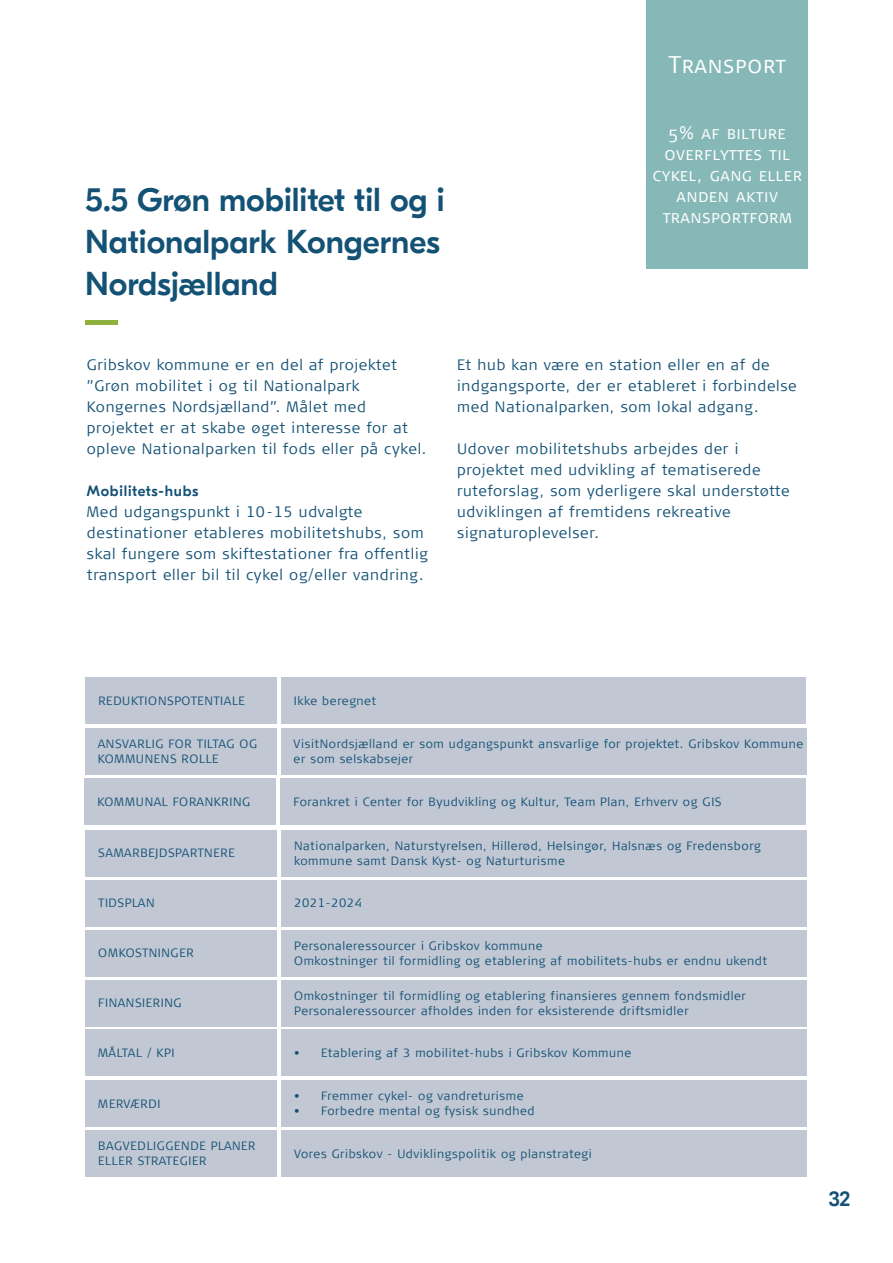
<style>
.page{position:relative;width:893px;height:1263px;background:#fff}
.page>*{position:absolute;margin:0;border:0;box-sizing:border-box;transform-origin:0 0}
.Overskrift_H2_-_Kapi{font:500 33px "GT Eesti Display";color:#135175}
.t1{font:300 24px "Signa Caps";letter-spacing:.05em;color:#fff}
.t2{font:500 21px "GT Eesti Display";color:#135175}
.t3{font:300 18px/21px "Signa Caps";letter-spacing:.05em;color:#fff;text-align:center}
.t4{font:300 15px/21px "Signa Column";letter-spacing:.05em;color:#135175}
.t5{font:500 15px "GT Eesti Display";letter-spacing:.05em;color:#135175}
.Skemateskt{font:300 12px/15px "Signa Column";letter-spacing:.05em;color:#135175}
</style>
<div class="page">
<div style="left:85px;top:320px;width:32px;height:5px;background:#90b03e"></div>
<div style="left:281px;top:830px;width:526px;height:46px;background:#c1c7d3"></div>
<div style="left:281px;top:880px;width:526px;height:46px;background:#c1c7d3"></div>
<div style="left:281px;top:930px;width:526px;height:46px;background:#c1c7d3"></div>
<div style="left:281px;top:980px;width:526px;height:46px;background:#c1c7d3"></div>
<div style="left:281px;top:1080px;width:526px;height:46px;background:#c1c7d3"></div>
<div style="left:281px;top:1029px;width:526px;height:47px;background:#c1c7d3"></div>
<div style="left:281px;top:1130px;width:526px;height:47px;background:#c1c7d3"></div>
<div style="left:86px;top:880px;width:191px;height:46px;background:#c1c7d3"></div>
<div style="left:86px;top:930px;width:191px;height:46px;background:#c1c7d3"></div>
<div style="left:86px;top:980px;width:191px;height:46px;background:#c1c7d3"></div>
<div style="left:86px;top:1080px;width:191px;height:46px;background:#c1c7d3"></div>
<div style="left:86px;top:1029px;width:191px;height:47px;background:#c1c7d3"></div>
<div style="left:86px;top:1130px;width:191px;height:47px;background:#c1c7d3"></div>
<div style="left:85px;top:728px;width:191px;height:46px;background:#c1c7d3"></div>
<div style="left:281px;top:728px;width:525px;height:46px;background:#c1c7d3"></div>
<div style="left:86px;top:830px;width:191px;height:46px;background:#c1c7d3"></div>
<div style="left:647px;top:0;width:161px;height:269px;background:#86b8b7"></div>
<div style="left:281px;top:677px;width:525px;height:47px;background:#c1c7d3"></div>
<div style="left:86px;top:677px;width:191px;height:47px;background:#c1c7d3"></div>
<div style="left:85px;top:778px;width:191px;height:47px;background:#c1c7d3"></div>
<div style="left:281px;top:778px;width:525px;height:47px;background:#c1c7d3"></div>
<p class="Overskrift_H2_-_Kapi" style="left:85px;top:182px;width:361px">5.5 Grøn mobilitet til og i</p>
<p class="Overskrift_H2_-_Kapi" style="left:85px;top:224px;width:357px">Nationalpark Kongernes</p>
<p class="Overskrift_H2_-_Kapi" style="left:85px;top:266px;width:194px">Nordsjælland</p>
<h2 class="t1" style="left:668px;top:51px;width:119px">Transport</h2>
<h3 class="t3" style="left:653px;top:122px;width:151px">5% af bilture overflyttes til cykel, gang eller anden aktiv transportform</h3>
<p class="t4" style="left:87px;top:354px;width:341px">Gribskov kommune er en del af projektet ”Grøn mobilitet i og til Nationalpark Kongernes Nordsjælland”. Målet med projektet er at skabe øget interesse for at opleve Nationalparken til fods eller på cykel.</p>
<p class="t5" style="left:87px;top:483px;width:113px">Mobilitets-hubs</p>
<p class="t4" style="left:87px;top:501px;width:342px">Med udgangspunkt i 10-15 udvalgte destinationer etableres mobilitetshubs, som skal fungere som skiftestationer fra offentlig transport eller bil til cykel og/eller vandring.</p>
<p class="t4" style="left:457px;top:354px;width:341px">Et hub kan være en station eller en af de indgangsporte, der er etableret i forbindelse med Nationalparken, som lokal adgang.</p>
<p class="t4" style="left:457px;top:438px;width:334px">Udover mobilitetshubs arbejdes der i projektet med udvikling af tematiserede ruteforslag, som yderligere skal understøtte udviklingen af fremtidens rekreative signaturoplevelser.</p>
<p class="Skemateskt" style="left:98px;top:693px;width:148px">REDUKTIONSPOTENTIALE</p>
<p class="Skemateskt" style="left:294px;top:693px;width:84px">Ikke beregnet</p>
<p class="Skemateskt" style="left:98px;top:736px;width:161px">ANSVARLIG FOR TILTAG OG</p>
<p class="Skemateskt" style="left:98px;top:751px;width:122px">KOMMUNENS ROLLE</p>
<p class="Skemateskt" style="left:294px;top:736px;width:511px">VisitNordsjælland er som udgangspunkt ansvarlige for projektet. Gribskov Kommune er som selskabsejer</p>
<p class="Skemateskt" style="left:98px;top:794px;width:154px">KOMMUNAL FORANKRING</p>
<p class="Skemateskt" style="left:293px;top:794px;width:430px">Forankret i Center for Byudvikling og Kultur, Team Plan, Erhverv og GIS</p>
<p class="Skemateskt" style="left:98px;top:846px;width:138px">SAMARBEJDSPARTNERE</p>
<p class="Skemateskt" style="left:98px;top:896px;width:58px">TIDSPLAN</p>
<p class="Skemateskt" style="left:98px;top:946px;width:97px">OMKOSTNINGER</p>
<p class="Skemateskt" style="left:98px;top:996px;width:85px">FINANSIERING</p>
<p class="Skemateskt" style="left:98px;top:1045px;width:78px">MÅLTAL / KPI</p>
<p class="Skemateskt" style="left:98px;top:1096px;width:64px">MERVÆRDI</p>
<p class="Skemateskt" style="left:98px;top:1139px;width:159px">BAGVEDLIGGENDE PLANER<br>ELLER STRATEGIER</p>
<p class="Skemateskt" style="left:294px;top:838px;width:468px">Nationalparken, Naturstyrelsen, Hillerød, Helsingør, Halsnæs og Fredensborg kommune samt Dansk Kyst- og Naturturisme</p>
<p class="Skemateskt" style="left:294px;top:896px;width:69px">2021-2024</p>
<p class="Skemateskt" style="left:294px;top:938px;width:250px">Personaleressourcer i Gribskov kommune</p>
<p class="Skemateskt" style="left:294px;top:953px;width:475px">Omkostninger til formidling og etablering af mobilitets-hubs er endnu ukendt</p>
<p class="Skemateskt" style="left:294px;top:988px;width:453px">Omkostninger til formidling og etablering finansieres gennem fondsmidler</p>
<p class="Skemateskt" style="left:294px;top:1003px;width:396px">Personaleressourcer afholdes inden for eksisterende driftsmidler</p>
<p class="Skemateskt" style="left:294px;top:1045px;width:338px">• Etablering af 3 mobilitet-hubs i Gribskov Kommune</p>
<p class="Skemateskt" style="left:294px;top:1088px;width:231px">• Fremmer cykel- og vandreturisme</p>
<p class="Skemateskt" style="left:294px;top:1103px;width:242px">• Forbedre mental og fysisk sundhed</p>
<p class="Skemateskt" style="left:294px;top:1146px;width:299px">Vores Gribskov - Udviklingspolitik og planstrategi</p>
<h3 class="t2" style="left:829px;top:1188px;width:23px">32</h3>
</div>
